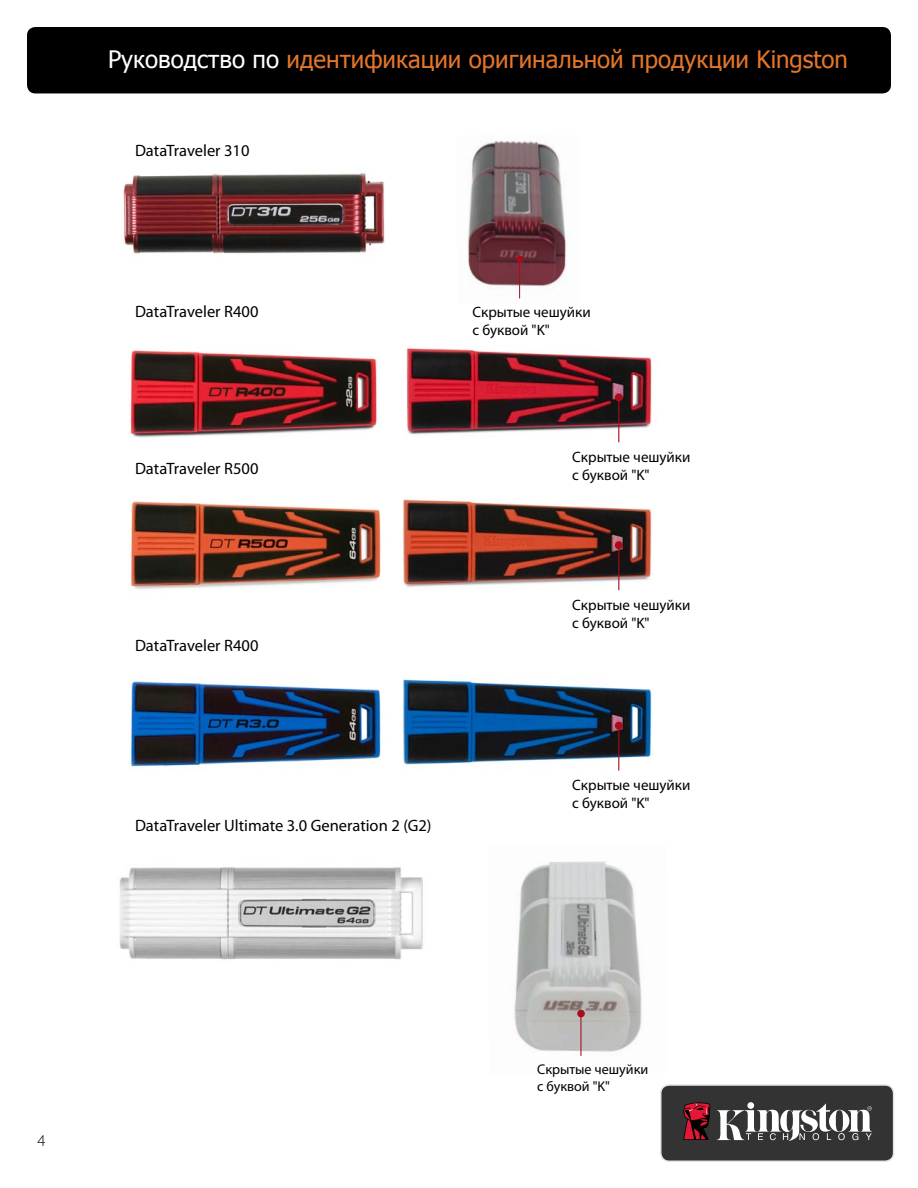
<style>
.page{position:relative;width:918px;height:1188px;background:#fff}
.page>*{position:absolute;margin:0;border:0;box-sizing:border-box;transform-origin:0 0}
.t1{font:24px "Tahoma";color:#e57629}
.t2{font:16.5px "Myriad Pro";color:#000}
.t3{font:300 16.5px "Myriad Pro";color:#000}
.t4{font:15px/18px "Myriad Pro";color:#000}
.t5{font:14.1px/17px "Myriad Pro";color:#000}
.s1{color:#fff}
</style>
<div class="page">
<div style="left:27px;top:27px;width:864px;height:66px;background:#000;border-radius:9px"></div>
<div style="left:661px;top:1085px;width:233px;height:76px;background:#333;border-radius:9px"></div>
<div style="left:660px;top:1084px;width:234px;height:78px;border:2px solid #e5e4e5;border-radius:9px"></div>
<svg style="left:717px;top:1104px;width:155px;height:37px"></svg>
<svg style="left:683px;top:1102px;width:27px;height:38px"></svg>
<img style="left:402px;top:499px;width:250px;height:92px">
<img style="left:402px;top:679px;width:252px;height:92px">
<img style="left:123px;top:173px;width:262px;height:81px">
<img style="left:468px;top:140px;width:98px;height:159px">
<img style="left:130px;top:500px;width:251px;height:89px">
<img style="left:130px;top:677px;width:251px;height:91px">
<hr style="left:618px;top:546px;width:1px;height:44px;background:#a70c1b">
<div style="left:615px;top:542px;width:7px;height:7px;background:#a70c1b;border-radius:50%"></div>
<div style="left:615px;top:541px;width:8px;height:8px;border:1px solid #a70c1b;border-radius:50%"></div>
<hr style="left:618px;top:726px;width:1px;height:45px;background:#a70c1b">
<div style="left:615px;top:722px;width:7px;height:7px;background:#a70c1b;border-radius:50%"></div>
<div style="left:615px;top:722px;width:8px;height:8px;border:1px solid #a70c1b;border-radius:50%"></div>
<img style="left:129px;top:349px;width:251px;height:89px">
<img style="left:406px;top:347px;width:246px;height:96px">
<hr style="left:618px;top:398px;width:1px;height:44px;background:#a70c1b">
<div style="left:615px;top:394px;width:7px;height:7px;background:#a70c1b;border-radius:50%"></div>
<div style="left:615px;top:393px;width:8px;height:8px;border:1px solid #a70c1b;border-radius:50%"></div>
<hr style="left:519px;top:260px;width:1px;height:38px;background:#a70c1b">
<svg style="left:517px;top:256px;width:6px;height:6px"></svg>
<div style="left:516px;top:256px;width:7px;height:7px;border:1px solid #a70c1b;border-radius:50%"></div>
<img style="left:119px;top:867px;width:304px;height:93px">
<img style="left:514px;top:861px;width:128px;height:195px">
<hr style="left:580px;top:1014px;width:1px;height:42px;background:#a70c1b">
<div style="left:578px;top:1010px;width:6px;height:7px;background:#a70c1b;border-radius:50%"></div>
<div style="left:577px;top:1010px;width:8px;height:7px;border:1px solid #a70c1b;border-radius:50%"></div>
<h1 class="t1" style="left:108px;top:43px;width:742px"><span class="s1">Руководство по</span> идентификации оригинальной продукции Kingston</h1>
<p class="t2" style="left:135px;top:141px;width:116px">DataTraveler 310</p>
<p class="t2" style="left:135px;top:301px;width:125px">DataTraveler R400</p>
<p class="t2" style="left:135px;top:458px;width:125px">DataTraveler R500</p>
<p class="t2" style="left:135px;top:635px;width:125px">DataTraveler R400</p>
<p class="t4" style="left:472px;top:303px;width:120px">Скрытые чешуйки с буквой "K"</p>
<p class="t4" style="left:572px;top:448px;width:120px">Скрытые чешуйки с буквой "K"</p>
<p class="t4" style="left:572px;top:595px;width:120px">Скрытые чешуйки с буквой "K"</p>
<p class="t2" style="left:135px;top:816px;width:298px">DataTraveler Ultimate 3.0 Generation 2 (G2)</p>
<p class="t4" style="left:572px;top:776px;width:120px">Скрытые чешуйки с буквой "K"</p>
<p class="t3" style="left:38px;top:1131px;width:10px">4</p>
<p class="t5" style="left:537px;top:1061px;width:113px">Скрытые чешуйки с буквой "K"</p>
</div>
